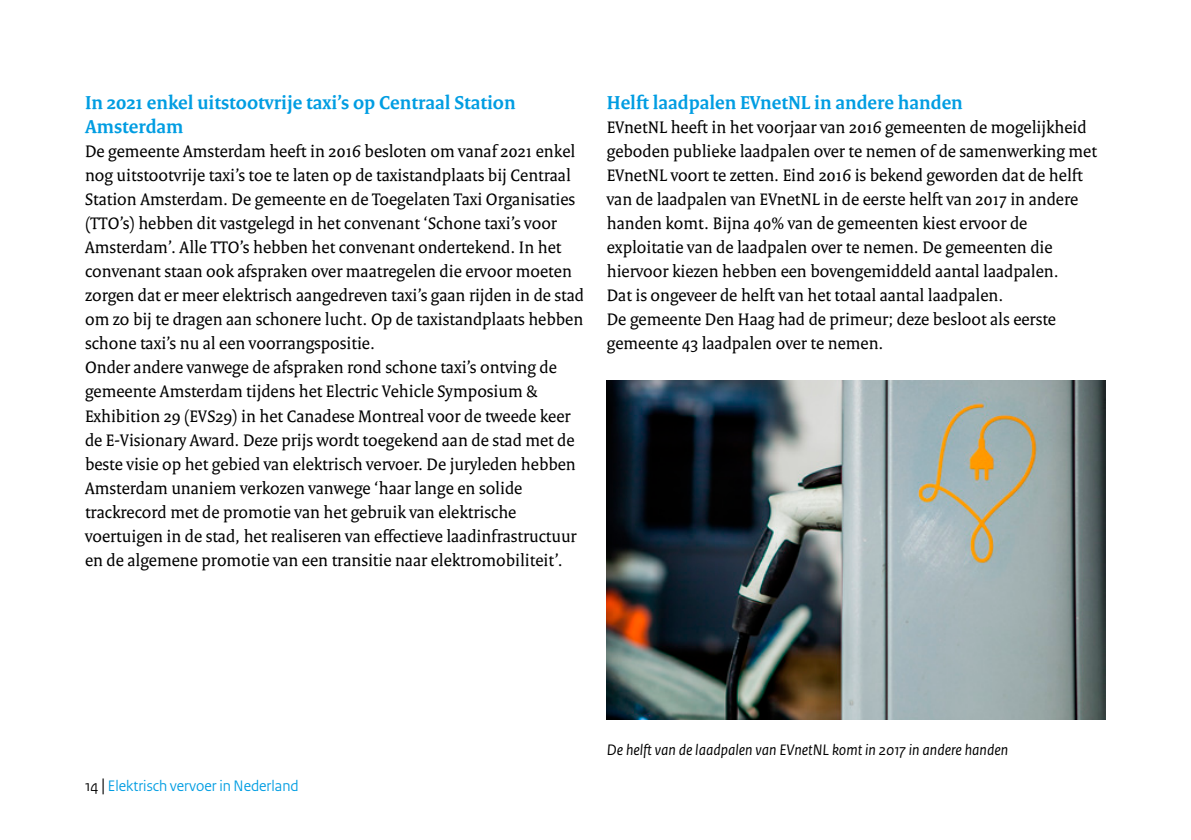
<style>
.page{position:relative;width:1191px;height:840px;background:#fff}
.page>*{position:absolute;margin:0;border:0;box-sizing:border-box;transform-origin:0 0}
._04_RO_Paragraafkop{font:700 20px/24px "Rijksoverheid Serif";color:#009de2}
._10_RO_Broodtekst{font:18px/24px "Rijksoverheid Serif";color:#000}
._13_RO_Fotobijschrif{font:italic 16px "Rijksoverheid Sans Text";color:#000}
.t1{font:16px "Rijksoverheid Sans Heading";color:#009de2}
.s1{color:#000}
.s2{font-size:19px;color:#000}
</style>
<div class="page">
<img style="left:607px;top:381px;width:499px;height:338px">
<p class="_04_RO_Paragraafkop" style="left:85px;top:90px;width:432px">In 2021 enkel uitstootvrije taxi’s op Centraal Station<br>Amsterdam</p>
<p class="_10_RO_Broodtekst" style="left:85px;top:139px;width:500px">De gemeente Amsterdam heeft in 2016 besloten om vanaf 2021 enkel nog uitstootvrije taxi’s toe te laten op de taxistandplaats bij Centraal Station Amsterdam. De gemeente en de Toegelaten Taxi Organisaties (TTO’s) hebben dit vastgelegd in het convenant ‘Schone taxi’s voor Amsterdam’. Alle TTO’s hebben het convenant ondertekend. In het convenant staan ook afspraken over maatregelen die ervoor moeten zorgen dat er meer elektrisch aangedreven taxi’s gaan rijden in de stad om zo bij te dragen aan schonere lucht. Op de taxistandplaats hebben schone taxi’s nu al een voorrangspositie.</p>
<p class="_10_RO_Broodtekst" style="left:85px;top:355px;width:493px">Onder andere vanwege de afspraken rond schone taxi’s ontving de gemeente Amsterdam tijdens het Electric Vehicle Symposium &amp; Exhibition 29 (EVS29) in het Canadese Montreal voor de tweede keer de E-Visionary Award. Deze prijs wordt toegekend aan de stad met de beste visie op het gebied van elektrisch vervoer. De juryleden hebben Amsterdam unaniem verkozen vanwege ‘haar lange en solide trackrecord met de promotie van het gebruik van elektrische voertuigen in de stad, het realiseren van effectieve laadinfrastructuur en de algemene promotie van een transitie naar elektromobiliteit’.</p>
<p class="_04_RO_Paragraafkop" style="left:607px;top:90px;width:357px">Helft laadpalen EVnetNL in andere handen</p>
<p class="_10_RO_Broodtekst" style="left:607px;top:115px;width:491px">EVnetNL heeft in het voorjaar van 2016 gemeenten de mogelijkheid geboden publieke laadpalen over te nemen of de samenwerking met EVnetNL voort te zetten. Eind 2016 is bekend geworden dat de helft van de laadpalen van EVnetNL in de eerste helft van 2017 in andere handen komt. Bijna 40% van de gemeenten kiest ervoor de exploitatie van de laadpalen over te nemen. De gemeenten die hiervoor kiezen hebben een bovengemiddeld aantal laadpalen.<br>Dat is ongeveer de helft van het totaal aantal laadpalen.<br>De gemeente Den Haag had de primeur; deze besloot als eerste gemeente 43 laadpalen over te nemen.</p>
<p class="t1" style="left:85px;top:776px;width:215px"><span class="s1">14</span> <span class="s2">|</span> Elektrisch vervoer in Nederland</p>
<p class="_13_RO_Fotobijschrif" style="left:607px;top:740px;width:403px">De helft van de laadpalen van EVnetNL komt in 2017 in andere handen</p>
</div>
